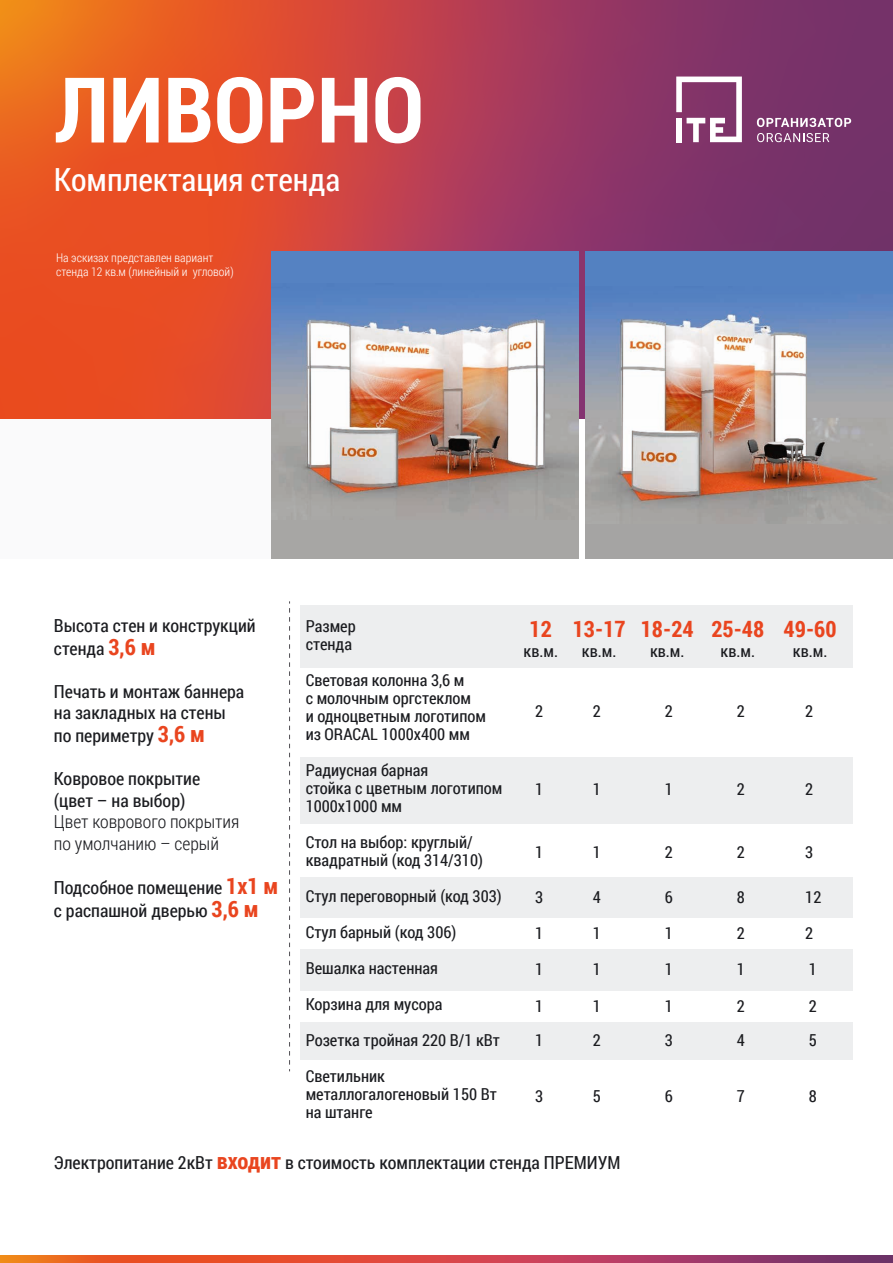
<style>
.page{position:relative;width:893px;height:1263px;background:#fff}
.page>*{position:absolute;margin:0;border:0;box-sizing:border-box;transform-origin:0 0}
.t1{font:700 90.9px "Roboto Condensed";color:#fff}
.t2{font:31.95px "Roboto Condensed";color:#fff}
.t3{font:700 22.5px "Roboto Condensed";color:#e9451f}
.t4{font:18px/22.5px "Roboto Condensed";color:#1b1c20}
.t5{font:300 18px/21.6px "Roboto Condensed";color:#1b1c20}
.t6{font:16.5px/18px "Roboto Condensed";color:#1b1c20}
.t7{font:300 12px/14.4px "Roboto Condensed";color:#fff}
.s1{font-weight:700;font-size:22.5px;color:#e9451f}
</style>
<div class="page">
<div style="left:0;top:279px;width:573px;height:280px;background:#fafafb"></div>
<svg style="left:0;top:0;width:893px;height:419px;background:#bd4544"></svg>
<svg style="left:676px;top:77px;width:66px;height:65px"></svg>
<svg style="left:757px;top:118px;width:94px;height:9px"></svg>
<svg style="left:757px;top:133px;width:72px;height:9px"></svg>
<div style="left:586px;top:252px;width:307px;height:41px;background:#5381c1"></div>
<div style="left:586px;top:506px;width:307px;height:53px;background:#a5a4a3"></div>
<img style="left:586px;top:293px;width:307px;height:226px">
<div style="left:272px;top:251px;width:307px;height:81px;background:#5582c2"></div>
<div style="left:272px;top:516px;width:307px;height:43px;background:#a7a6a4"></div>
<img style="left:272px;top:305px;width:307px;height:211px">
<svg style="left:289px;top:601px;width:1px;height:470px"></svg>
<div style="left:300px;top:606px;width:552px;height:62px;background:#edeeef"></div>
<div style="left:300px;top:757px;width:552px;height:66px;background:#edeeef"></div>
<div style="left:300px;top:877px;width:552px;height:40px;background:#edeeef"></div>
<div style="left:300px;top:949px;width:552px;height:41px;background:#edeeef"></div>
<div style="left:300px;top:1022px;width:552px;height:38px;background:#edeeef"></div>
<svg style="left:0;top:1255px;width:893px;height:8px;background:#c64847"></svg>
<h1 class="t1" style="left:54px;top:46px;width:371px">ЛИВОРНО</h1>
<h2 class="t2" style="left:54px;top:158px;width:288px">Комплектация стенда</h2>
<p class="t7" style="left:56px;top:250px;width:179px">На эскизах представлен вариант стенда 12 кв.м (линейный и угловой)</p>
<p class="t4" style="left:54px;top:614px;width:203px">Высота стен и конструкций стенда <span class="s1">3,6 м</span></p>
<p class="t4" style="left:54px;top:680px;width:192px;line-height:22px">Печать и монтаж баннера на закладных на стены по периметру <span class="s1">3,6 м</span></p>
<p class="t4" style="left:54px;top:767px;width:148px;line-height:21.6px">Ковровое покрытие (цвет – на выбор)</p>
<p class="t5" style="left:54px;top:810px;width:187px">Цвет коврового покрытия по умолчанию – серый</p>
<p class="t4" style="left:54px;top:876px;width:226px">Подсобное помещение <span class="s1">1х1 м </span>с распашной дверью <span class="s1">3,6 м</span></p>
<p class="t6" style="left:306px;top:617px;width:52px">Размер стенда</p>
<p class="t6" style="left:306px;top:671px;width:182px">Световая колонна 3,6 м<br>с молочным оргстеклом<br>и одноцветным логотипом из ORACAL 1000х400 мм</p>
<p class="t6" style="left:306px;top:761px;width:198px">Радиусная барная<br>стойка с цветным логотипом<br>1000х1000 мм</p>
<p class="t6" style="left:306px;top:833px;width:179px">Стол на выбор: круглый/ квадратный (код 314/310)</p>
<p class="t6" style="left:306px;top:878px;width:198px;line-height:36px">Стул переговорный (код 303)<br>Стул барный (код 306)<br>Вешалка настенная<br>Корзина для мусора<br>Розетка тройная 220 В/1 кВт<br>Светильник</p>
<p class="t6" style="left:306px;top:1085px;width:193px">металлогалогеновый 150 Вт на штанге</p>
<h3 class="t3" style="left:530px;top:613px;width:24px">12</h3>
<p class="t6" style="left:523px;top:641px;width:36px">кв.м.</p>
<h3 class="t3" style="left:573px;top:613px;width:55px">13-17</h3>
<p class="t6" style="left:582px;top:641px;width:36px">кв.м.</p>
<h3 class="t3" style="left:641px;top:613px;width:55px">18-24</h3>
<p class="t6" style="left:650px;top:641px;width:36px">кв.м.</p>
<h3 class="t3" style="left:711px;top:613px;width:55px">25-48</h3>
<p class="t6" style="left:721px;top:641px;width:36px">кв.м.</p>
<h3 class="t3" style="left:784px;top:613px;width:54px">49-60</h3>
<p class="t6" style="left:793px;top:641px;width:36px">кв.м.</p>
<p class="t6" style="left:535px;top:701px;width:10px">2</p>
<p class="t6" style="left:593px;top:701px;width:10px">2</p>
<p class="t6" style="left:665px;top:701px;width:10px">2</p>
<p class="t6" style="left:737px;top:701px;width:10px">2</p>
<p class="t6" style="left:805px;top:701px;width:10px">2</p>
<p class="t6" style="left:535px;top:779px;width:10px">1</p>
<p class="t6" style="left:593px;top:779px;width:10px">1</p>
<p class="t6" style="left:665px;top:779px;width:10px">1</p>
<p class="t6" style="left:737px;top:779px;width:10px">2</p>
<p class="t6" style="left:805px;top:779px;width:10px">2</p>
<p class="t6" style="left:535px;top:842px;width:10px">1</p>
<p class="t6" style="left:593px;top:842px;width:10px">1</p>
<p class="t6" style="left:665px;top:842px;width:10px">2</p>
<p class="t6" style="left:737px;top:842px;width:10px">2</p>
<p class="t6" style="left:805px;top:842px;width:10px">3</p>
<p class="t6" style="left:535px;top:888px;width:10px">3</p>
<p class="t6" style="left:593px;top:888px;width:10px">4</p>
<p class="t6" style="left:665px;top:888px;width:10px">6</p>
<p class="t6" style="left:737px;top:888px;width:10px">8</p>
<p class="t6" style="left:805px;top:888px;width:18px">12</p>
<p class="t6" style="left:535px;top:924px;width:10px">1</p>
<p class="t6" style="left:593px;top:924px;width:10px">1</p>
<p class="t6" style="left:665px;top:924px;width:10px">1</p>
<p class="t6" style="left:737px;top:924px;width:10px">2</p>
<p class="t6" style="left:805px;top:924px;width:10px">2</p>
<p class="t6" style="left:535px;top:960px;width:10px">1</p>
<p class="t6" style="left:593px;top:960px;width:10px">1</p>
<p class="t6" style="left:665px;top:960px;width:10px">1</p>
<p class="t6" style="left:737px;top:960px;width:10px">1</p>
<p class="t6" style="left:809px;top:960px;width:10px">1</p>
<p class="t6" style="left:535px;top:996px;width:10px">1</p>
<p class="t6" style="left:593px;top:996px;width:10px">1</p>
<p class="t6" style="left:665px;top:996px;width:10px">1</p>
<p class="t6" style="left:737px;top:996px;width:10px">2</p>
<p class="t6" style="left:809px;top:996px;width:10px">2</p>
<p class="t6" style="left:535px;top:1030px;width:10px">1</p>
<p class="t6" style="left:593px;top:1030px;width:10px">2</p>
<p class="t6" style="left:665px;top:1030px;width:10px">3</p>
<p class="t6" style="left:737px;top:1030px;width:10px">4</p>
<p class="t6" style="left:809px;top:1030px;width:10px">5</p>
<p class="t6" style="left:535px;top:1086px;width:10px">3</p>
<p class="t6" style="left:593px;top:1086px;width:10px">5</p>
<p class="t6" style="left:665px;top:1086px;width:10px">6</p>
<p class="t6" style="left:737px;top:1086px;width:10px">7</p>
<p class="t6" style="left:809px;top:1086px;width:10px">8</p>
<p class="t4" style="left:54px;top:1150px;width:568px">Электропитание 2кВт <span class="s1">входит</span> в стоимость комплектации стенда ПРЕМИУМ</p>
</div>
